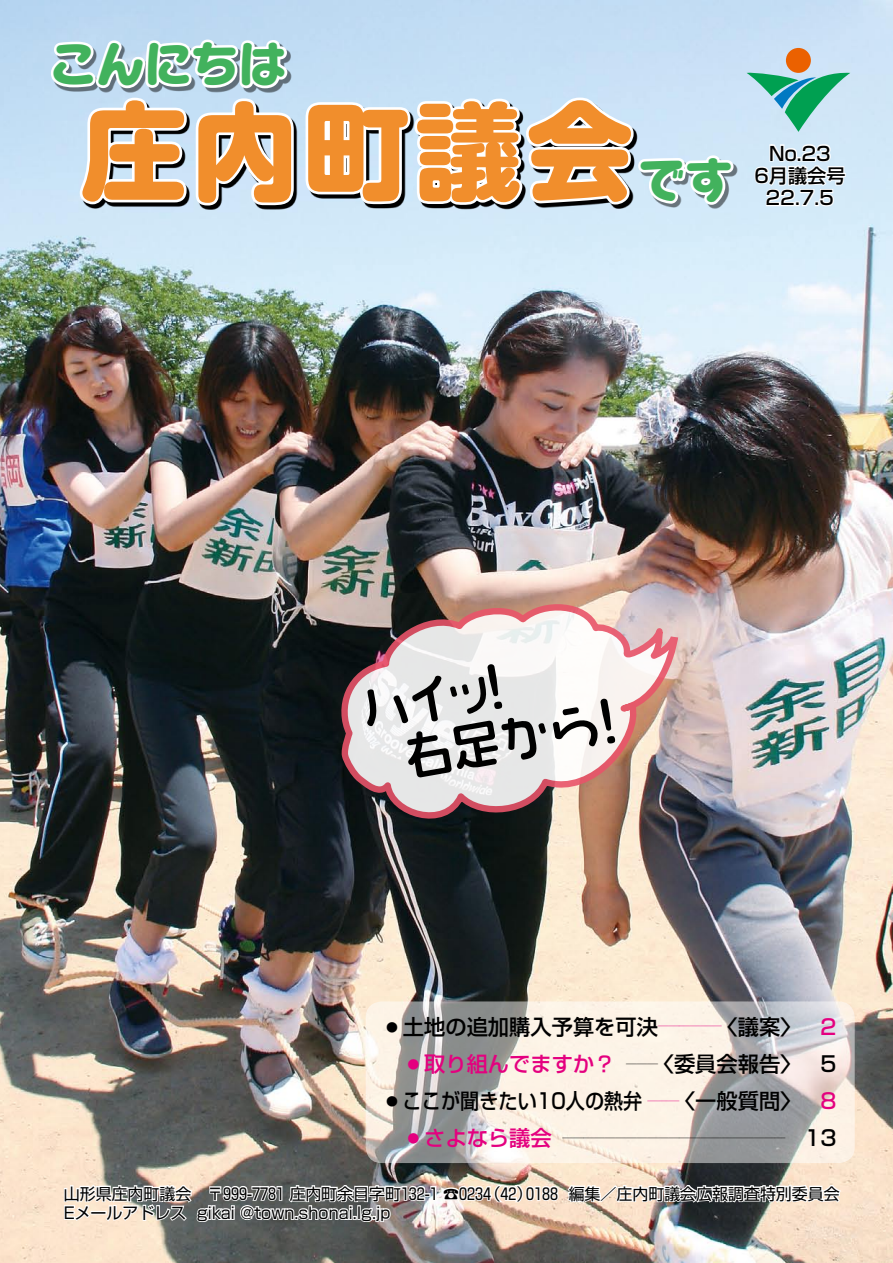
<style>
.page{position:relative;width:893px;height:1263px;background:#fff}
.page>*{position:absolute;margin:0;border:0;box-sizing:border-box;transform-origin:0 0}
.t1{font:800 106.35px "Shin M Go";letter-spacing:.05em;color:#f18e2c}
.t2{font:49.8px/53.6px "True Mega Maru Bold RKSJ H";color:#000}
.t3{font:800 47.25px "Capie N";color:#42b25d}
.t4{font:500 21.3px "Shin Go";color:#000}
.t5{font:500 21.3px "Shin Go";color:#e4007f}
.t6{font:500 21.3px "Shin Go";color:#000;scale:.9 1}
.t7{font:500 19.2px/22.4px "Shin Go";color:#000;text-align:center}
.t8{font:15.9px "Shin Go";color:#000}
.t9{font:15.9px "Shingo Num";color:#000}
.t10{font:500 10.65px "Shin Go";color:#000}
.t11{font:500 10.65px "Shin Go";color:#e4007f}
.t12{font:300 10.65px "Shin Go";color:#e4007f}
.s1{font-size:21.3px;color:#000}
.s2{font-size:21.3px;color:#e4007f}
.s3{font-size:21.3px}
.s4{font-weight:500;font-size:21.3px;color:#000}
.s5{font-family:"Shin Go"}
.s6{font-family:"Shingo Num"}
</style>
<div class="page">
<img style="left:0;top:0;width:893px;height:1263px">
<svg style="left:753px;top:140px;width:94px;height:67px"></svg>
<div style="left:786px;top:48px;width:25px;height:25px;background:#eb6100;border-radius:50%"></div>
<svg style="left:747px;top:71px;width:103px;height:61px;background:#86cac1"></svg>
<svg style="left:566px;top:1183px;width:276px;height:25px"></svg>
<svg style="left:366px;top:1001px;width:489px;height:162px;background:#d4cfc9"></svg>
<div style="left:53px;top:41px;width:239px;height:52px;background:#000;opacity:.5"></div>
<svg style="left:48px;top:37px;width:242px;height:54px"></svg>
<svg style="left:77px;top:95px;width:559px;height:116px"></svg>
<div style="left:640px;top:157px;width:98px;height:53px;background:#000;opacity:.5"></div>
<svg style="left:583px;top:152px;width:153px;height:55px"></svg>
<svg style="left:336px;top:601px;width:346px;height:229px"></svg>
<img style="left:63px;top:1180px;width:497px;height:51px">
<h3 class="t3" style="left:49px;top:29px;width:238px">こんにちは</h3>
<h1 class="t1" style="left:80px;top:73px;width:554px">庄内町議会</h1>
<h3 class="t3" style="left:638px;top:145px;width:96px">です</h3>
<p class="t7" style="left:754px;top:141px;width:92px">No.23<br>6月議会号<br>22.7.5</p>
<h2 class="t2" style="left:389px;top:679px;width:218px;text-indent:-33px;rotate:-10deg">ハイッ!<br>右足から!</h2>
<p class="t8" style="left:64px;top:1183px;width:129px">山形県庄内町議会</p>
<h3 class="t4" style="left:382px;top:1012px;width:278px">○土地の追加購入予算を可決</h3>
<h3 class="t4" style="left:738px;top:1012px;width:65px">議案〈</h3>
<p class="t11" style="left:658px;top:1019px;width:81px">──────<span class="s1">〈</span></p>
<h3 class="t5" style="left:820px;top:1012px;width:18px">2</h3>
<h3 class="t4" style="left:674px;top:1050px;width:129px">委員会報告〈</h3>
<h3 class="t5" style="left:403px;top:1050px;width:193px">○取り組んでますか</h3>
<p class="t10" style="left:594px;top:1057px;width:81px"><span class="s2">？</span> ───<span class="s3">〈</span></p>
<h3 class="t4" style="left:820px;top:1050px;width:18px">5</h3>
<h3 class="t6" style="left:382px;top:1087px;width:291px">○ここが聞きたい10人の熱弁</h3>
<h3 class="t4" style="left:695px;top:1087px;width:108px">一般質問〈</h3>
<p class="t12" style="left:642px;top:1094px;width:54px">────<span class="s4">〈</span></p>
<h3 class="t5" style="left:820px;top:1087px;width:18px">8</h3>
<h3 class="t5" style="left:403px;top:1124px;width:150px">○さよなら議会</h3>
<p class="t10" style="left:562px;top:1131px;width:225px">─────────────────────</p>
<h3 class="t4" style="left:804px;top:1124px;width:34px">13</h3>
<p class="t9" style="left:207px;top:1182px;width:232px"><span class="s5">〒</span>999<span class="s5">-</span>7781 <span class="s5">庄内町余目字町</span>132<span class="s5">-</span>1</p>
<p class="t8" style="left:485px;top:1183px;width:49px">（<span class="s6">42</span>）</p>
<p class="t9" style="left:459px;top:1182px;width:33px">0234</p>
<p class="t9" style="left:526px;top:1182px;width:33px">0188</p>
<p class="t8" style="left:569px;top:1183px;width:273px">編集／庄内町議会広報調査特別委員会</p>
<p class="t8" style="left:64px;top:1202px;width:124px">Eメールアドレス</p>
<p class="t8" style="left:197px;top:1202px;width:195px">gikai @town.shonai l g. j p.</p>
</div>
